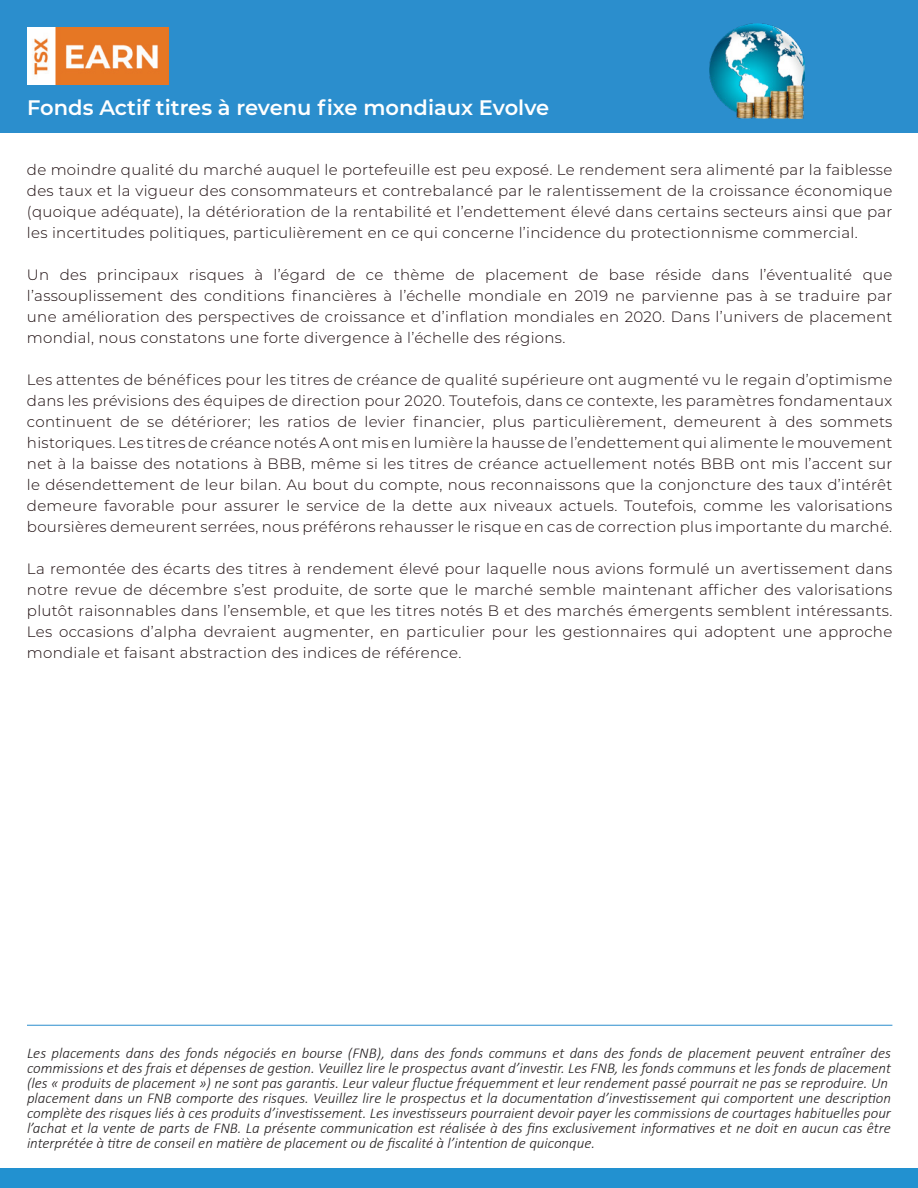
<style>
.page{position:relative;width:918px;height:1188px;background:#fff}
.page>*{position:absolute;margin:0;border:0;box-sizing:border-box;transform-origin:0 0}
.t1{font:600 21px "Montserrat";color:#fff}
.t2{font:300 15px/21px "Montserrat";letter-spacing:.02em;color:#19090b;text-align:justify}
.t3{font:italic 300 15px/15px "Calibri";color:#231f20}
</style>
<div class="page">
<div style="left:0;top:0;width:918px;height:133px;background:#2b8ecd"></div>
<img style="left:27px;top:28px;width:142px;height:56px">
<div style="left:0;top:1169px;width:918px;height:19px;background:#2291d0"></div>
<hr style="left:27px;top:1025px;width:865px;height:1px;background:#2b8ecd">
<img style="left:710px;top:23px;width:94px;height:96px">
<p class="t1" style="left:27px;top:93px;width:524px">Fonds Actif titres à revenu fixe mondiaux Evolve</p>
<p class="t2" style="left:27px;top:158px;width:867px">de moindre qualité du marché auquel le portefeuille est peu exposé. Le rendement sera alimenté par la faiblesse des taux et la vigueur des consommateurs et contrebalancé par le ralentissement de la croissance économique (quoique adéquate), la détérioration de la rentabilité et l’endettement élevé dans certains secteurs ainsi que par les incertitudes politiques, particulièrement en ce qui concerne l’incidence du protectionnisme commercial.</p>
<p class="t2" style="left:27px;top:263px;width:867px">Un des principaux risques à l’égard de ce thème de placement de base réside dans l’éventualité que l’assouplissement des conditions financières à l’échelle mondiale en 2019 ne parvienne pas à se traduire par une amélioration des perspectives de croissance et d’inflation mondiales en 2020. Dans l’univers de placement mondial, nous constatons une forte divergence à l’échelle des régions.</p>
<p class="t2" style="left:27px;top:368px;width:867px">Les attentes de bénéfices pour les titres de créance de qualité supérieure ont augmenté vu le regain d’optimisme dans les prévisions des équipes de direction pour 2020. Toutefois, dans ce contexte, les paramètres fondamentaux continuent de se détériorer; les ratios de levier financier, plus particulièrement, demeurent à des sommets historiques. Les titres de créance notés A ont mis en lumière la hausse de l’endettement qui alimente le mouvement net à la baisse des notations à BBB, même si les titres de créance actuellement notés BBB ont mis l’accent sur le désendettement de leur bilan. Au bout du compte, nous reconnaissons que la conjoncture des taux d’intérêt demeure favorable pour assurer le service de la dette aux niveaux actuels. Toutefois, comme les valorisations boursières demeurent serrées, nous préférons rehausser le risque en cas de correction plus importante du marché.</p>
<p class="t2" style="left:27px;top:557px;width:867px">La remontée des écarts des titres à rendement élevé pour laquelle nous avions formulé un avertissement dans notre revue de décembre s’est produite, de sorte que le marché semble maintenant afficher des valorisations plutôt raisonnables dans l’ensemble, et que les titres notés B et des marchés émergents semblent intéressants.<br>Les occasions d’alpha devraient augmenter, en particulier pour les gestionnaires qui adoptent une approche mondiale et faisant abstraction des indices de référence.</p>
<p class="t3" style="left:27px;top:1045px;width:866px">Les placements dans des fonds négociés en bourse (FNB), dans des fonds communs et dans des fonds de placement peuvent entraîner des commissions et des frais et dépenses de gestion. Veuillez lire le prospectus avant d’investir. Les FNB, les fonds communs et les fonds de placement</p>
<p class="t3" style="left:27px;top:1075px;width:863px">(les « produits de placement ») ne sont pas garantis. Leur valeur fluctue fréquemment et leur rendement passé pourrait ne pas se reproduire. Un</p>
<p class="t3" style="left:27px;top:1090px;width:866px">placement dans un FNB comporte des risques. Veuillez lire le prospectus et la documentation d’investissement qui comportent une description complète des risques liés à ces produits d’investissement. Les investisseurs pourraient devoir payer les commissions de courtages habituelles pour</p>
<p class="t3" style="left:27px;top:1120px;width:866px">l’achat et la vente de parts de FNB. La présente communication est réalisée à des fins exclusivement informatives et ne doit en aucun cas être interprétée à titre de conseil en matière de placement ou de fiscalité à l’intention de quiconque.</p>
</div>
